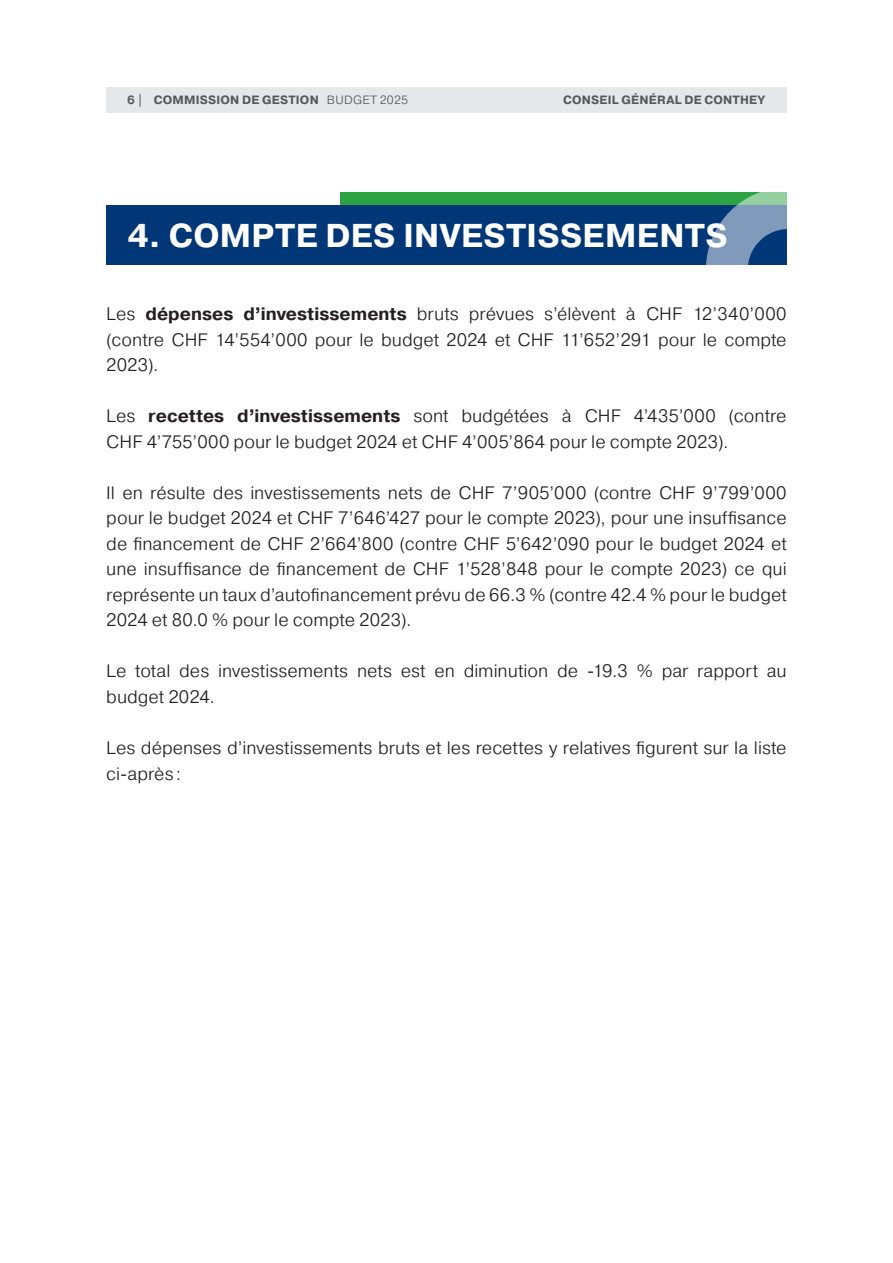
<style>
.page{position:relative;width:893px;height:1263px;background:#fff}
.page>*{position:absolute;margin:0;border:0;box-sizing:border-box;transform-origin:0 0}
.t1{font:700 33px "Pragmatica";letter-spacing:.01em;color:#fff}
.t2{font:300 18px/25.5px "Pragmatica";color:#231f20}
.t3{font:700 12px "Pragmatica";letter-spacing:.02em;color:#57585a}
.s1{font-weight:300}
.s2{font-weight:700}
</style>
<div class="page">
<div style="left:106px;top:88px;width:681px;height:25px;background:#e6e7e9"></div>
<div style="left:106px;top:205px;width:681px;height:59px;background:#013777"></div>
<div style="left:340px;top:192px;width:447px;height:13px;background:#2ca242"></div>
<svg style="left:706px;top:192px;width:81px;height:73px"></svg>
<p class="t3" style="left:127px;top:92px;width:282px">6 | COMMISSION DE GESTION <span class="s1">BUDGET 2025</span></p>
<p class="t3" style="left:563px;top:92px;width:204px">CONSEIL GÉNÉRAL DE CONTHEY</p>
<h1 class="t1" style="left:128px;top:214px;width:602px">4. COMPTE DES INVESTISSEMENTS</h1>
<p class="t2" style="left:106px;top:301px;width:682px;text-align:justify">Les <span class="s2">dépenses d’investissements</span> bruts prévues s’élèvent à CHF 12’340’000 (contre CHF 14’554’000 pour le budget 2024 et CHF 11’652’291 pour le compte 2023).</p>
<p class="t2" style="left:106px;top:403px;width:682px">Les <span class="s2">recettes d’investissements</span> sont budgétées à CHF 4’435’000 (contre<br>CHF 4’755’000 pour le budget 2024 et CHF 4’005’864 pour le compte 2023).</p>
<p class="t2" style="left:106px;top:480px;width:682px;text-align:justify">Il en résulte des investissements nets de CHF 7’905’000 (contre CHF 9’799’000 pour le budget 2024 et CHF 7’646’427 pour le compte 2023), pour une insuffisance de financement de CHF 2’664’800 (contre CHF 5’642’090 pour le budget 2024 et une insuffisance de financement de CHF 1’528’848 pour le compte 2023) ce qui représente un taux d’autofinancement prévu de 66.3 % (contre 42.4 % pour le budget 2024 et 80.0 % pour le compte 2023).</p>
<p class="t2" style="left:106px;top:658px;width:682px">Le total des investissements nets est en diminution de -19.3 % par rapport au budget 2024.</p>
<p class="t2" style="left:106px;top:735px;width:682px">Les dépenses d’investissements bruts et les recettes y relatives figurent sur la liste ci-après :</p>
</div>
